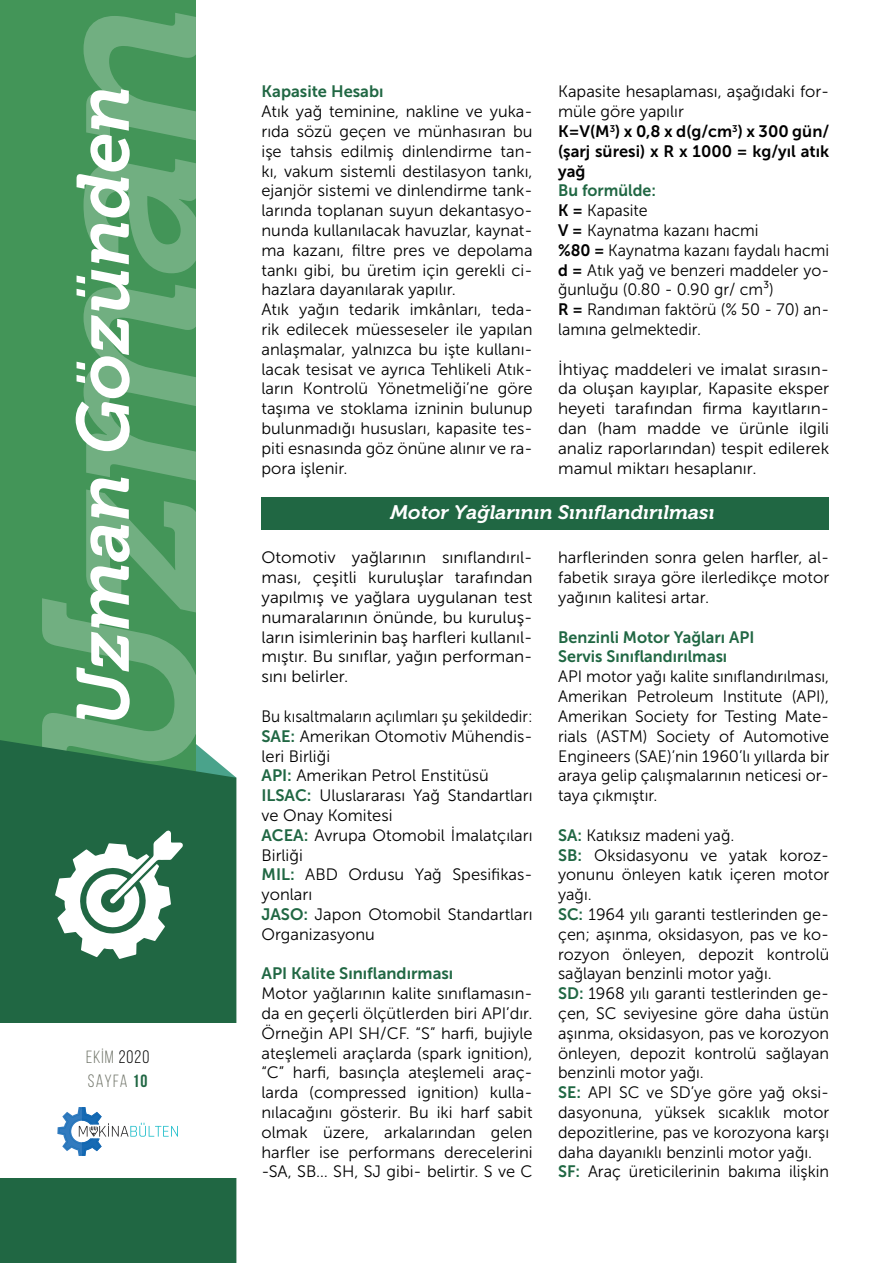
<style>
.page{position:relative;width:893px;height:1263px;background:#fff}
.page>*{position:absolute;margin:0;border:0;box-sizing:border-box;transform-origin:0 0}
.t1{font:italic 73.65px "Museo 700";color:#fff}
.t2{font:italic 19.5px "Museo 700";color:#fff}
.t3{font:17.7px/24px "Bebas Neue";letter-spacing:.06em;color:#73776c}
.t4{font:16.5px/19.8px "Museo Sans 300";color:#000;text-align:justify}
.t5{font:16.5px/19.8px "Museo Sans 300";color:#000;scale:.94 1}
.t6{font:16.5px/19.8px "Museo Sans 700";color:#206743}
.t7{font:16.5px/19.8px "Museo Sans 700";color:#000;text-align:justify}
.s1{font-size:18px;color:#000}
.s2{font-size:18px}
.s3{font-weight:700;color:#206743}
.s4{font-family:"Museo Sans 700"}
.s5{font-family:"Museo Sans 700";color:#206743}
</style>
<div class="page">
<div style="left:0;top:0;width:196px;height:1263px;background:#439558"></div>
<svg style="left:42px;top:13px;width:154px;height:727px"></svg>
<div style="left:0;top:740px;width:236px;height:523px;background:#206743"></div>
<div style="left:0;top:1024px;width:236px;height:154px;background:#fff"></div>
<svg style="left:57px;top:1107px;width:121px;height:49px"></svg>
<svg style="left:55px;top:830px;width:128px;height:129px;background:#8bb09d"></svg>
<div style="left:261px;top:497px;width:568px;height:33px;background:#206743"></div>
<h1 class="t1" style="left:62px;top:726px;width:642px;rotate:-90deg">Uzman Gözünden</h1>
<p class="t3" style="left:86px;top:1045px;width:65px">EKİM <span class="s1">2020<br></span><span class="s2">SA</span>YFA <span class="s3">10</span></p>
<p class="t6" style="left:261px;top:82px;width:124px">Kapasite Hesabı</p>
<p class="t4" style="left:261px;top:102px;width:273px;text-align:left">Atık yağ teminine, nakline ve yuka&shy;rıda sözü geçen ve münhasıran bu işe tahsis edilmiş dinlendirme tan&shy;kı, vakum sistemli destilasyon tankı, ejanjör sistemi ve dinlendirme tank&shy;larında toplanan suyun dekantasyo&shy;nunda kullanılacak havuzlar, kaynat&shy;ma kazanı, filtre pres ve depolama tankı gibi, bu üretim için gerekli ci&shy;hazlara dayanılarak yapılır.<br>Atık yağın tedarik imkânları, teda&shy;rik edilecek müesseseler ile yapılan anlaşmalar, yalnızca bu işte kullanı&shy;lacak tesisat ve ayrıca Tehlikeli Atık&shy;ların Kontrolü Yönetmeliği’ne göre taşıma ve stoklama izninin bulunup bulunmadığı hususları, kapasite tes&shy;piti esnasında göz önüne alınır ve ra&shy;pora işlenir.</p>
<p class="t4" style="left:558px;top:82px;width:273px">Kapasite hesaplaması, aşağıdaki for&shy;müle göre yapılır</p>
<p class="t7" style="left:558px;top:121px;width:273px">K=V(M<sup>3</sup>) x 0,8 x d(g/cm<sup>3</sup>) x 300 gün/ (şarj süresi) x R x 1000 = kg/yıl atık yağ</p>
<p class="t6" style="left:558px;top:181px;width:99px">Bu formülde:</p>
<p class="t4" style="left:558px;top:201px;width:273px;text-align:left"><span class="s4">K =</span> Kapasite<br><span class="s4">V =</span> Kaynatma kazanı hacmi<br><span class="s4">%80 =</span> Kaynatma kazanı faydalı hacmi <span class="s4">d =</span> Atık yağ ve benzeri maddeler yo&shy;ğunluğu (0.80 - 0.90 gr/ cm³)<br><span class="s4">R =</span> Randıman faktörü (% 50 - 70) an&shy;lamına gelmektedir.</p>
<p class="t4" style="left:558px;top:359px;width:273px">İhtiyaç maddeleri ve imalat sırasın&shy;da oluşan kayıplar, Kapasite eksper heyeti tarafından firma kayıtların&shy;dan (ham madde ve ürünle ilgili analiz raporlarından) tespit edilerek mamul miktarı hesaplanır.</p>
<p class="t2" style="left:390px;top:501px;width:326px">Motor Yağlarının Sınıflandırılması</p>
<p class="t4" style="left:261px;top:548px;width:273px">Otomotiv yağlarının sınıflandırıl&shy;ması, çeşitli kuruluşlar tarafından yapılmış ve yağlara uygulanan test numaralarının önünde, bu kuruluş&shy;ların isimlerinin baş harfleri kullanıl&shy;mıştır. Bu sınıflar, yağın performan&shy;sını belirler.</p>
<p class="t5" style="left:261px;top:706px;width:290px">Bu kısaltmaların açılımları şu şekildedir:<br><span class="s5">SAE:</span> Amerikan Otomotiv Mühendis&shy;leri Birliği<br><span class="s5">API:</span> Amerikan Petrol Enstitüsü<br><span class="s5">ILSAC:</span> Uluslararası Yağ Standartları ve Onay Komitesi<br><span class="s5">ACEA:</span> Avrupa Otomobil İmalatçıları<br>Birliği<br><span class="s5">MIL:</span> ABD Ordusu Yağ Spesifikas&shy;yonları<br><span class="s5">JASO:</span> Japon Otomobil Standartları<br>Organizasyonu</p>
<p class="t6" style="left:261px;top:964px;width:193px">API Kalite Sınıflandırması</p>
<p class="t4" style="left:261px;top:984px;width:273px">Motor yağlarının kalite sınıflamasın&shy;da en geçerli ölçütlerden biri API’dır.<br>Örneğin API SH/CF. “S” harfi, bujiyle ateşlemeli araçlarda (spark ignition), “C” harfi, basınçla ateşlemeli araç&shy;larda (compressed ignition) kulla&shy;nılacağını gösterir. Bu iki harf sabit olmak üzere, arkalarından gelen harfler ise performans derecelerini -SA, SB… SH, SJ gibi- belirtir. S ve C</p>
<p class="t4" style="left:558px;top:548px;width:273px">harflerinden sonra gelen harfler, al&shy;fabetik sıraya göre ilerledikçe motor yağının kalitesi artar.</p>
<p class="t6" style="left:558px;top:627px;width:198px">Benzinli Motor Yağları API<br>Servis Sınıflandırılması</p>
<p class="t4" style="left:558px;top:667px;width:273px">API motor yağı kalite sınıflandırılması, Amerikan Petroleum Institute (API), Amerikan Society for Testing Mate&shy;rials (ASTM) Society of Automotive Engineers (SAE)’nin 1960’lı yıllarda bir araya gelip çalışmalarının neticesi or&shy;taya çıkmıştır.</p>
<p class="t4" style="left:558px;top:825px;width:273px;text-align:left"><span class="s5">SA:</span> Katıksız madeni yağ.<br><span class="s5">SB:</span> Oksidasyonu ve yatak koroz&shy;yonunu önleyen katık içeren motor yağı.<br><span class="s5">SC:</span> 1964 yılı garanti testlerinden ge&shy;çen; aşınma, oksidasyon, pas ve ko&shy;rozyon önleyen, depozit kontrolü sağlayan benzinli motor yağı.<br><span class="s5">SD:</span> 1968 yılı garanti testlerinden ge&shy;çen, SC seviyesine göre daha üstün aşınma, oksidasyon, pas ve korozyon önleyen, depozit kontrolü sağlayan benzinli motor yağı.<br><span class="s5">SE:</span> API SC ve SD’ye göre yağ oksi&shy;dasyonuna, yüksek sıcaklık motor depozitlerine, pas ve korozyona karşı daha dayanıklı benzinli motor yağı.<br><span class="s5">SF:</span> Araç üreticilerinin bakıma ilişkin</p>
</div>
